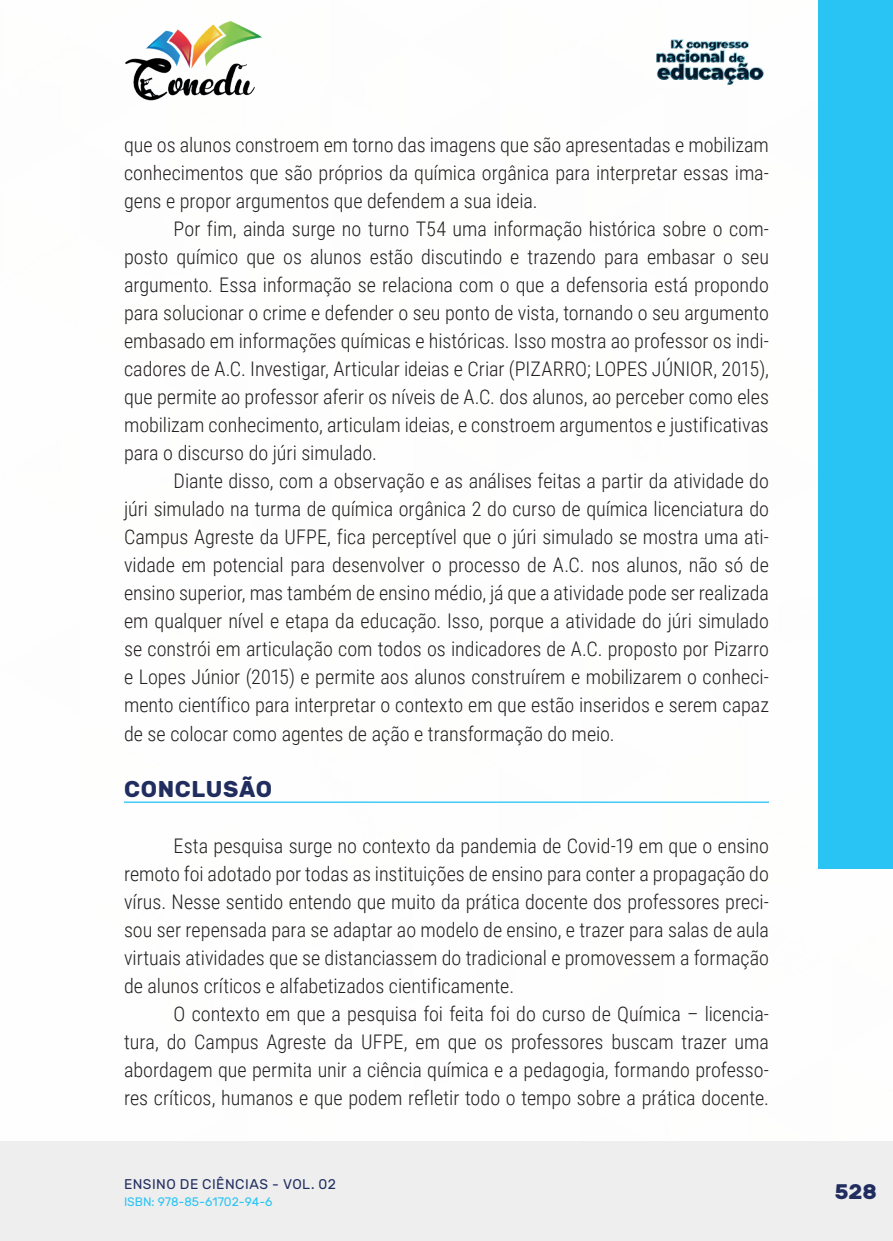
<style>
.page{position:relative;width:893px;height:1241px;background:#fff}
.page>*{position:absolute;margin:0;border:0;box-sizing:border-box;transform-origin:0 0}
._10_SUBTITULO{font:700 22.75px "Rubik";letter-spacing:.03em;color:#202d5e}
.t1{font:700 21px "Rubik";color:#202d5e}
._9_CORPO{font:300 20.12px/28px "Roboto Condensed";color:#231f20;text-align:justify}
.t2{font:14px "Rubik";letter-spacing:.035em;color:#202d5e}
.t3{font:12.25px "Rubik";color:#29c4f3}
</style>
<div class="page">
<div style="left:0;top:1141px;width:893px;height:99px;background:#eeeeef"></div>
<div style="left:819px;top:0;width:74px;height:868px;background:#29c4f3"></div>
<img style="left:125px;top:20px;width:137px;height:81px">
<img style="left:656px;top:39px;width:108px;height:46px">
<hr style="left:124px;top:801px;width:645px;height:1px;background:#29c4f3">
<p class="_9_CORPO" style="left:124px;top:130px;width:646px">que os alunos constroem em torno das imagens que são apresentadas e mobilizam conhecimentos que são próprios da química orgânica para interpretar essas ima&shy;gens e propor argumentos que defendem a sua ideia.</p>
<p class="_9_CORPO" style="left:124px;top:214px;width:646px;text-indent:50px">Por fim, ainda surge no turno T54 uma informação histórica sobre o com&shy;posto químico que os alunos estão discutindo e trazendo para embasar o seu argumento. Essa informação se relaciona com o que a defensoria está propondo para solucionar o crime e defender o seu ponto de vista, tornando o seu argumento embasado em informações químicas e históricas. Isso mostra ao professor os indi&shy;cadores de A.C. Investigar, Articular ideias e Criar (PIZARRO; LOPES JÚNIOR, 2015), que permite ao professor aferir os níveis de A.C. dos alunos, ao perceber como eles mobilizam conhecimento, articulam ideias, e constroem argumentos e justificativas para o discurso do júri simulado.</p>
<p class="_9_CORPO" style="left:124px;top:466px;width:646px;text-indent:50px">Diante disso, com a observação e as análises feitas a partir da atividade do júri simulado na turma de química orgânica 2 do curso de química licenciatura do Campus Agreste da UFPE, fica perceptível que o júri simulado se mostra uma ati&shy;vidade em potencial para desenvolver o processo de A.C. nos alunos, não só de ensino superior, mas também de ensino médio, já que a atividade pode ser realizada em qualquer nível e etapa da educação. Isso, porque a atividade do júri simulado se constrói em articulação com todos os indicadores de A.C. proposto por Pizarro e Lopes Júnior (2015) e permite aos alunos construírem e mobilizarem o conheci&shy;mento científico para interpretar o contexto em que estão inseridos e serem capaz de se colocar como agentes de ação e transformação do meio.</p>
<p class="_10_SUBTITULO" style="left:124px;top:775px;width:150px">CONCLUSÃO</p>
<p class="_9_CORPO" style="left:124px;top:830px;width:646px;text-indent:50px">Esta pesquisa surge no contexto da pandemia de Covid-19 em que o ensino remoto foi adotado por todas as instituições de ensino para conter a propagação do vírus. Nesse sentido entendo que muito da prática docente dos professores preci&shy;sou ser repensada para se adaptar ao modelo de ensino, e trazer para salas de aula virtuais atividades que se distanciassem do tradicional e promovessem a formação de alunos críticos e alfabetizados cientificamente.</p>
<p class="_9_CORPO" style="left:124px;top:998px;width:646px;text-indent:50px">O contexto em que a pesquisa foi feita foi do curso de Química – licencia&shy;tura, do Campus Agreste da UFPE, em que os professores buscam trazer uma abordagem que permita unir a ciência química e a pedagogia, formando professo&shy;res críticos, humanos e que podem refletir todo o tempo sobre a prática docente.</p>
<p class="t2" style="left:124px;top:1175px;width:213px">ENSINO DE CIÊNCIAS - VOL. 02</p>
<p class="t3" style="left:124px;top:1194px;width:150px">ISBN: 978-85-61702-94-6</p>
<p class="t1" style="left:835px;top:1179px;width:44px">528</p>
</div>
